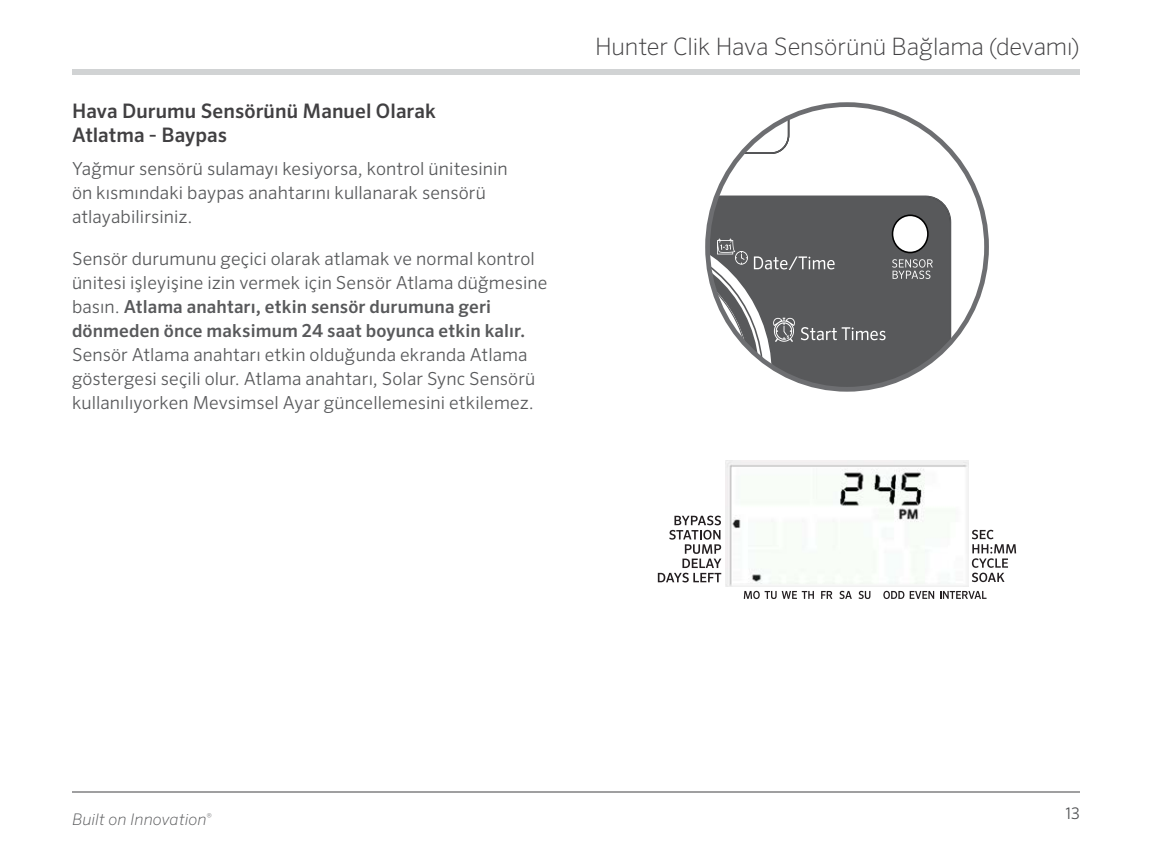
<style>
.page{position:relative;width:1152px;height:864px;background:#fff}
.page>*{position:absolute;margin:0;border:0;box-sizing:border-box;transform-origin:0 0}
.t1{font:200 24px "Sero Pro";letter-spacing:-.01em;color:#414042}
.t2{font:500 20px/24px "Sero Pro";letter-spacing:.005em;color:#414042}
.t3{font:300 18px/24px "Sero Pro";letter-spacing:.005em;color:#58595b}
.t4{font:italic 200 16px "Sero Pro";letter-spacing:.01em;color:#58595b}
.t5{font:300 16px "Sero Pro";color:#515254}
.t6{font:500 13.8px "Sero Pro";color:#58595b;scale:.86 1}
.s1{font-weight:500}
</style>
<div class="page">
<div style="left:72px;top:69px;width:1008px;height:6px;background:#d1d3d4"></div>
<hr style="left:72px;top:792px;width:1008px;height:1px;background:#414042">
<img style="left:725px;top:461px;width:244px;height:125px">
<svg style="left:658px;top:516px;width:63px;height:66px"></svg>
<svg style="left:972px;top:530px;width:44px;height:52px"></svg>
<svg style="left:744px;top:591px;width:70px;height:8px"></svg>
<svg style="left:821px;top:591px;width:11px;height:8px"></svg>
<svg style="left:839px;top:591px;width:13px;height:8px"></svg>
<svg style="left:859px;top:591px;width:11px;height:8px"></svg>
<svg style="left:883px;top:591px;width:21px;height:8px"></svg>
<svg style="left:910px;top:591px;width:24px;height:8px"></svg>
<svg style="left:940px;top:591px;width:47px;height:8px"></svg>
<svg style="left:714px;top:105px;width:272px;height:241px"></svg>
<svg style="left:714px;top:105px;width:75px;height:49px"></svg>
<svg style="left:866px;top:105px;width:77px;height:6px"></svg>
<svg style="left:708px;top:196px;width:243px;height:190px;background:#656667"></svg>
<div style="left:893px;top:215px;width:35px;height:38px;background:#fff;border-radius:50%"></div>
<div style="left:892px;top:215px;width:37px;height:38px;border:2px solid #000;border-radius:50%"></div>
<svg style="left:892px;top:259px;width:41px;height:20px"></svg>
<svg style="left:708px;top:230px;width:178px;height:158px"></svg>
<p class="t6" style="left:330px;top:92px;width:70px">DAYS LEFT</p>
<p class="t2" style="left:72px;top:99px;width:366px">Hava Durumu Sensörünü Manuel Olarak<br>Atlatma - Baypas</p>
<p class="t3" style="left:72px;top:156px;width:437px">Yağmur sensörü sulamayı kesiyorsa, kontrol ünitesinin ön kısmındaki baypas anahtarını kullanarak sensörü atlayabilirsiniz.</p>
<p class="t3" style="left:72px;top:246px;width:477px">Sensör durumunu geçici olarak atlamak ve normal kontrol ünitesi işleyişine izin vermek için Sensör Atlama düğmesine basın. <span class="s1">Atlama anahtarı, etkin sensör durumuna geri dönmeden önce maksimum 24 saat boyunca etkin kalır.</span></p>
<p class="t3" style="left:72px;top:342px;width:465px">Sensör Atlama anahtarı etkin olduğunda ekranda Atlama göstergesi seçili olur. Atlama anahtarı, Solar Sync Sensörü kullanılıyorken Mevsimsel Ayar güncellemesini etkilemez.</p>
<h1 class="t1" style="left:595px;top:32px;width:486px">Hunter Clik Hava Sensörünü Bağlama (devamı)</h1>
<p class="t6" style="left:725px;top:34px;width:26px">SEC</p>
<p class="t4" style="left:72px;top:810px;width:141px">Built on Innovation<sup>®</sup></p>
<p class="t5" style="left:1066px;top:804px;width:16px">13</p>
</div>
